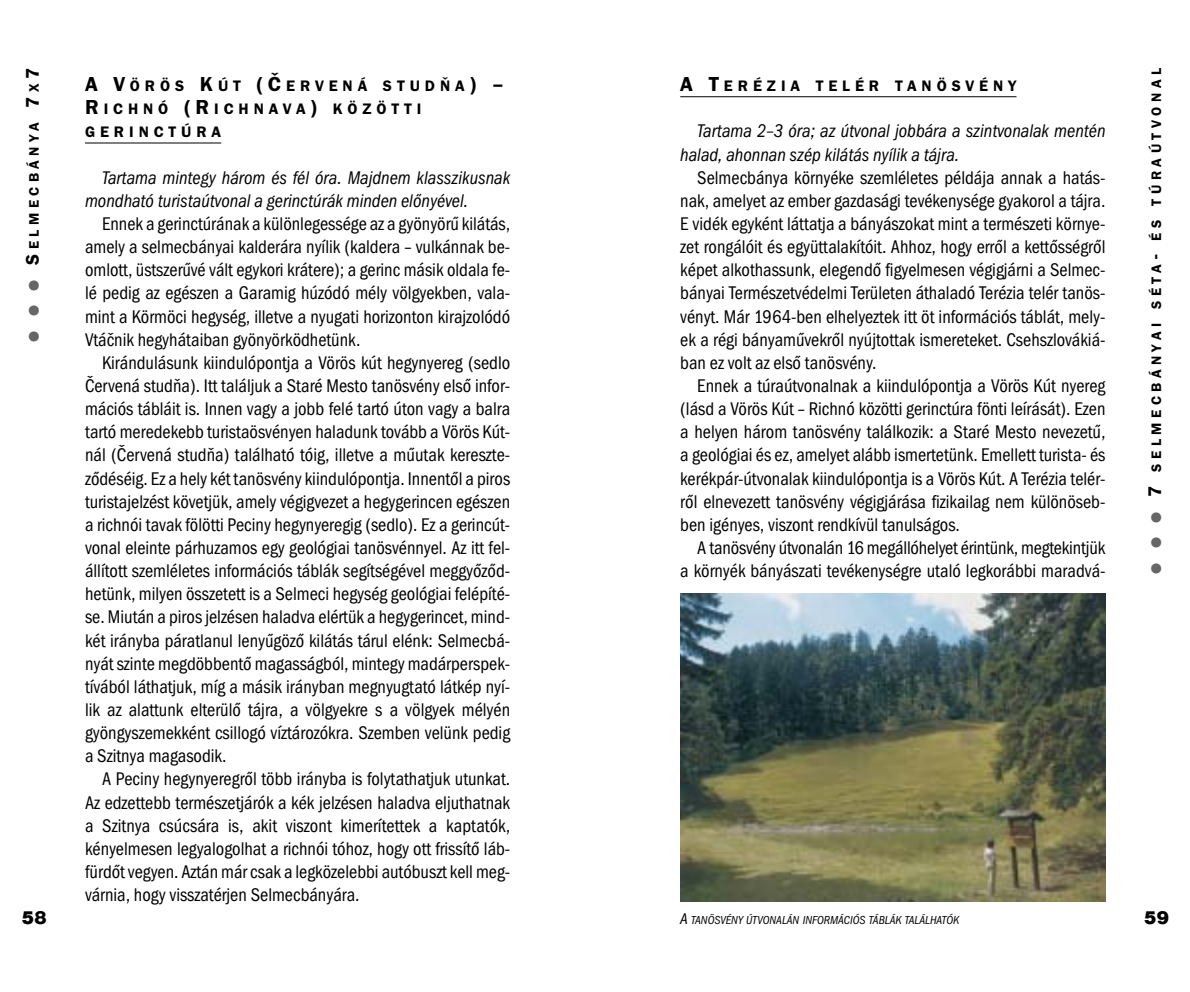
<style>
.page{position:relative;width:1190px;height:992px;background:#fff}
.page>*{position:absolute;margin:0;border:0;box-sizing:border-box;transform-origin:0 0}
.t1{font:condensed 19px/23.2px "Franklin Gothic Itc TCE";color:#000;text-align:justify}
.t2{font:italic condensed 19px/23.2px "Franklin Gothic Itc TCE";color:#000}
.t3{font:900 19px "Nimbus Sans DCE";color:#000}
.t4{font:600 15.8px/23.2px "Franklin Gothic Itc TCE";letter-spacing:.315em;color:#000}
.t5{font:600 14.2px "Franklin Gothic Itc TCE";letter-spacing:.315em;color:#000}
.t6{font:italic condensed 12px "Franklin Gothic Itc TCE";color:#000}
.s1{color:#666}
.s2{font-size:19px}
.s3{font-size:21px}
.s4{font-size:16px}
</style>
<div class="page">
<hr style="left:85px;top:142px;width:136px;height:2px;background:#000">
<hr style="left:680px;top:96px;width:336px;height:1px;background:#000">
<img style="left:680px;top:594px;width:426px;height:307px">
<p class="t5" style="left:29px;top:342px;width:275px;rotate:-90deg"><span class="s1">●</span> <span class="s1">●</span> <span class="s1">●</span> <span class="s2">S</span>ELMECBÁNYA <span class="s2">7</span>X<span class="s2">7</span></p>
<p class="t3" style="left:21px;top:911px;width:27px">58</p>
<p class="t4" style="left:85px;top:76px;width:421px"><span class="s3">A V</span>ÖRÖS <span class="s3">K</span>ÚT <span class="s3">(Č</span>ERVENÁ STUDŇA<span class="s3">) –<br>R</span>ICHNÓ <span class="s3">(R</span>ICHNAVA<span class="s3">)</span> KÖZÖTTI<br>GERINCTÚRA</p>
<p class="t2" style="left:85px;top:168px;width:427px;text-indent:17px">Tartama mintegy három és fél óra. Majdnem klasszikusnak mondható turistaútvonal a gerinctúrák minden előnyével.</p>
<p class="t1" style="left:85px;top:214px;width:427px;text-indent:17px">Ennek a gerinctúrának a különlegessége az a gyönyörű kilátás, amely a selmecbányai kalderára nyílik (kaldera – vulkánnak be&shy;omlott, üstszerűvé vált egykori krátere); a gerinc másik oldala fe&shy;lé pedig az egészen a Garamig húzódó mély völgyekben, vala&shy;mint a Körmöci hegység, illetve a nyugati horizonton kirajzolódó Vtáčnik hegyhátaiban gyönyörködhetünk.</p>
<p class="t1" style="left:85px;top:353px;width:427px;text-indent:17px">Kirándulásunk kiindulópontja a Vörös kút hegynyereg (sedlo Červená studňa). Itt találjuk a Staré Mesto tanösvény első infor&shy;mációs tábláit is. Innen vagy a jobb felé tartó úton vagy a balra tartó meredekebb turistaösvényen haladunk tovább a Vörös Kút&shy;nál (Červená studňa) található tóig, illetve a műutak kereszte&shy;ződéséig. Ez a hely két tanösvény kiindulópontja. Innentől a piros turistajelzést követjük, amely végigvezet a hegygerincen egészen a richnói tavak fölötti Peciny hegynyeregig (sedlo). Ez a gerincút&shy;vonal eleinte párhuzamos egy geológiai tanösvénnyel. Az itt fel&shy;állított szemléletes információs táblák segítségével meggyőződ&shy;hetünk, milyen összetett is a Selmeci hegység geológiai felépíté&shy;se. Miután a piros jelzésen haladva elértük a hegygerincet, mind&shy;két irányba páratlanul lenyűgöző kilátás tárul elénk: Selmecbá&shy;nyát szinte megdöbbentő magasságból, mintegy madárperspek&shy;tívából láthatjuk, míg a másik irányban megnyugtató látkép nyí&shy;lik az alattunk elterülő tájra, a völgyekre s a völgyek mélyén gyöngyszemekként csillogó víztározókra. Szemben velünk pedig a Szitnya magasodik.</p>
<p class="t1" style="left:85px;top:769px;width:427px;text-indent:17px">A Peciny hegynyeregről több irányba is folytathatjuk utunkat.<br>Az edzettebb természetjárók a kék jelzésen haladva eljuthatnak a Szitnya csúcsára is, akit viszont kimerítettek a kaptatók, kényelmesen legyalogolhat a richnói tóhoz, hogy ott frissítő láb&shy;fürdőt vegyen. Aztán már csak a legközelebbi autóbuszt kell meg&shy;várnia, hogy visszatérjen Selmecbányára.</p>
<p class="t4" style="left:680px;top:76px;width:338px"><span class="s3">A T</span>ERÉZIA TELÉR TANÖSVÉNY</p>
<p class="t2" style="left:680px;top:121px;width:427px;text-indent:17px">Tartama 2–3 óra; az útvonal jobbára a szintvonalak mentén halad, ahonnan szép kilátás nyílik a tájra.</p>
<p class="t1" style="left:680px;top:168px;width:427px;text-indent:17px">Selmecbánya környéke szemléletes példája annak a hatás&shy;nak, amelyet az ember gazdasági tevékenysége gyakorol a tájra.<br>E vidék egyként láttatja a bányászokat mint a természeti környe&shy;zet rongálóit és együttalakítóit. Ahhoz, hogy erről a kettősségről képet alkothassunk, elegendő figyelmesen végigjárni a Selmec&shy;bányai Természetvédelmi Területen áthaladó Terézia telér tanös&shy;vényt. Már 1964-ben elhelyeztek itt öt információs táblát, mely&shy;ek a régi bányaművekről nyújtottak ismereteket. Csehszlovákiá&shy;ban ez volt az első tanösvény.</p>
<p class="t1" style="left:680px;top:376px;width:427px;text-indent:17px">Ennek a túraútvonalnak a kiindulópontja a Vörös Kút nyereg (lásd a Vörös Kút – Richnó közötti gerinctúra fönti leírását). Ezen a helyen három tanösvény találkozik: a Staré Mesto nevezetű, a geológiai és ez, amelyet alább ismertetünk. Emellett turista- és kerékpár-útvonalak kiindulópontja is a Vörös Kút. A Terézia telér&shy;ről elnevezett tanösvény végigjárása fizikailag nem különöseb&shy;ben igényes, viszont rendkívül tanulságos.</p>
<p class="t1" style="left:680px;top:538px;width:427px;text-align:right">A tanösvény útvonalán 16 megállóhelyet érintünk, megtekintjük<br>a környék bányászati tevékenységre utaló legkorábbi maradvá-</p>
<p class="t5" style="left:1151px;top:574px;width:507px;rotate:-90deg"><span class="s1">●</span> <span class="s1">●</span> <span class="s1">●</span> <span class="s2">7</span> SELMECBÁNYAI SÉTA<span class="s2">-</span> ÉS TÚRAÚTVONAL</p>
<p class="t6" style="left:680px;top:915px;width:281px"><span class="s4">A</span> TANÖSVÉNY ÚTVONALÁN INFORMÁCIÓS TÁBLÁK TALÁLHATÓK</p>
<p class="t3" style="left:1144px;top:911px;width:27px">59</p>
</div>
